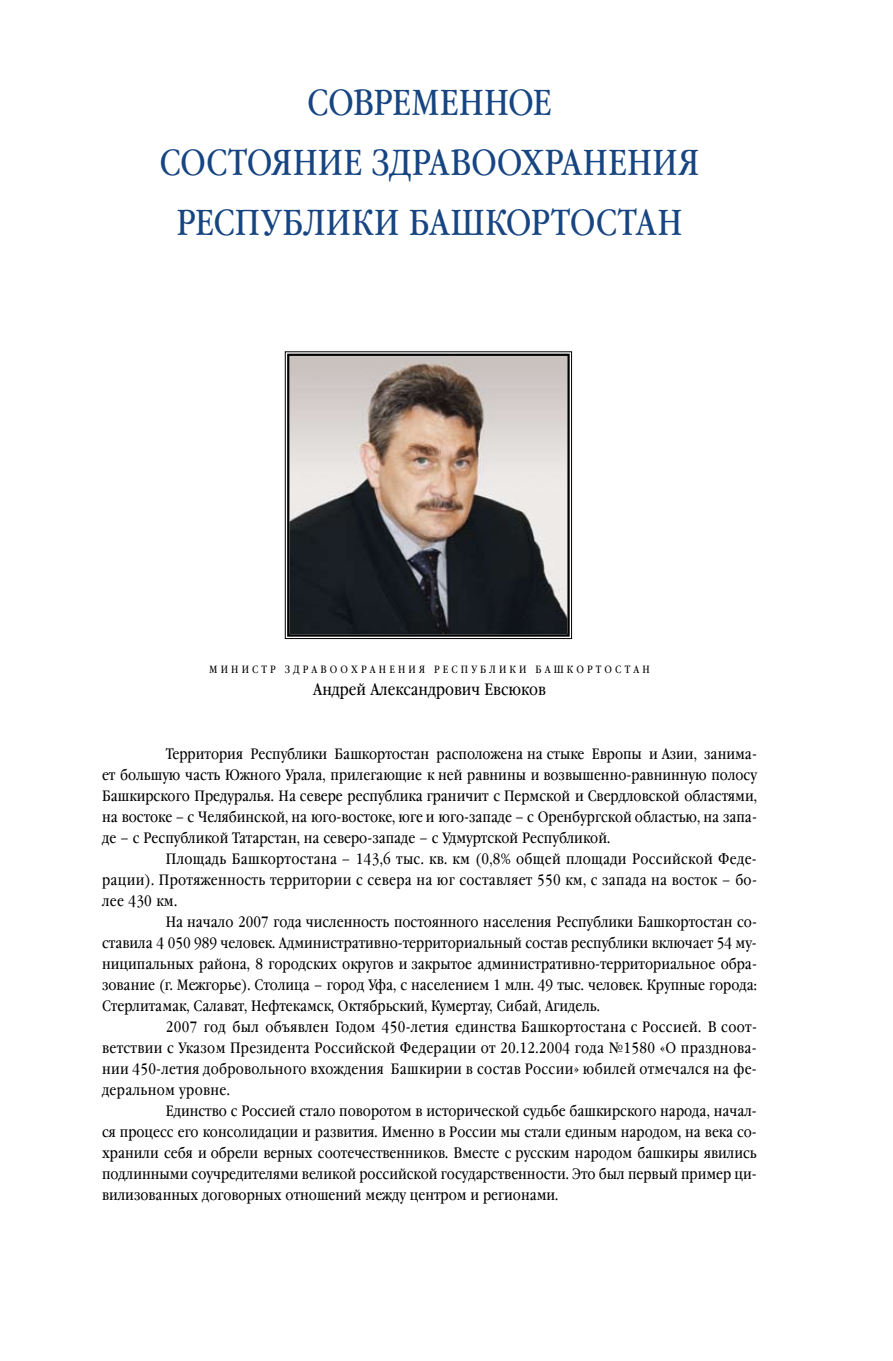
<style>
.page{position:relative;width:893px;height:1361px;background:#fff}
.page>*{position:absolute;margin:0;border:0;box-sizing:border-box;transform-origin:0 0}
.t1{font:36px "Garamond Book Narrow C";color:#174582}
.t2{font:16.5px "Garamond Book Narrow C";color:#000}
.t3{font:15px "Garamond Book Narrow C";color:#000}
.t4{font:15px "Garamond Book Narrow C";letter-spacing:.02em;color:#000}
.t5{font:10.5px "Garamond Book Narrow C";color:#000}
</style>
<div class="page">
<svg style="left:285px;top:351px;width:287px;height:288px;background:#837c79"></svg>
<div style="left:287px;top:354px;width:283px;height:283px;border:2px solid #000"></div>
<h1 class="t1" style="left:307px;top:83px;width:45px">Современное</h1>
<h1 class="t1" style="left:159px;top:143px;width:24px">состояние</h1>
<h1 class="t1" style="left:372px;top:143px;width:23px">здравоохранения</h1>
<h1 class="t1" style="left:176px;top:203px;width:43px">Республики</h1>
<h1 class="t1" style="left:409px;top:203px;width:45px">Башкортостан</h1>
<p class="t5" style="left:209px;top:663px;width:22px">М инистр</p>
<p class="t5" style="left:285px;top:663px;width:11px">здравоохранения</p>
<p class="t5" style="left:434px;top:663px;width:20px">Р еспублики</p>
<p class="t5" style="left:535px;top:663px;width:20px">Б ашкортостан</p>
<p class="t2" style="left:313px;top:680px;width:234px">Андрей Александрович Евсюков</p>
<p class="t3" style="left:166px;top:746px;width:593px">Территория Республики Башкортостан расположена на стыке Европы и Азии, занима-</p>
<p class="t3" style="left:102px;top:767px;width:656px">ет большую часть Южного Урала, прилегающие к ней равнины и возвышенно-равнинную полосу</p>
<p class="t3" style="left:102px;top:788px;width:656px">Башкирского Предуралья. На севере республика граничит с Пермской и Свердловской областями,</p>
<p class="t3" style="left:102px;top:809px;width:656px">на востоке – с Челябинской, на юго-востоке, юге и юго-западе – с Оренбургской областью, на запа-</p>
<p class="t3" style="left:102px;top:830px;width:510px">де – с Республикой Татарстан, на северо-западе – с Удмуртской Республикой.</p>
<p class="t4" style="left:166px;top:851px;width:592px">Площадь Башкортостана – 143,6 тыс. кв. км (0,8% общей площади Российской Феде-</p>
<p class="t4" style="left:102px;top:872px;width:656px">рации). Протяженность территории с севера на юг составляет 550 км, с запада на восток – бо-</p>
<p class="t3" style="left:102px;top:893px;width:77px">лее 430 км.</p>
<p class="t3" style="left:166px;top:914px;width:593px">На начало 2007 года численность постоянного населения Республики Башкортостан со-</p>
<p class="t3" style="left:102px;top:935px;width:656px">ставила 4 050 989 человек. Административно-территориальный состав республики включает 54 му-</p>
<p class="t3" style="left:102px;top:956px;width:656px">ниципальных района, 8 городских округов и закрытое административно-территориальное обра-</p>
<p class="t3" style="left:102px;top:977px;width:656px">зование (г. Межгорье). Столица – город Уфа, с населением 1 млн. 49 тыс. человек. Крупные города:</p>
<p class="t3" style="left:102px;top:998px;width:499px">Стерлитамак, Салават, Нефтекамск, Октябрьский, Кумертау, Сибай, Агидель.</p>
<p class="t4" style="left:166px;top:1019px;width:593px">2007 год был объявлен Годом 450-летия единства Башкортостана с Россией. В соот-</p>
<p class="t4" style="left:102px;top:1040px;width:656px">ветствии с Указом Президента Российской Федерации от 20.12.2004 года №1580 «О празднова-</p>
<p class="t4" style="left:102px;top:1061px;width:656px">нии 450-летия добровольного вхождения Башкирии в состав России» юбилей отмечался на фе-</p>
<p class="t4" style="left:102px;top:1082px;width:129px">деральном уровне.</p>
<p class="t3" style="left:166px;top:1103px;width:593px">Единство с Россией стало поворотом в исторической судьбе башкирского народа, начал-</p>
<p class="t3" style="left:102px;top:1124px;width:656px">ся процесс его консолидации и развития. Именно в России мы стали единым народом, на века со-</p>
<p class="t3" style="left:102px;top:1145px;width:656px">хранили себя и обрели верных соотечественников. Вместе с русским народом башкиры явились</p>
<p class="t3" style="left:102px;top:1166px;width:656px">подлинными соучредителями великой российской государственности. Это был первый пример ци-</p>
<p class="t3" style="left:102px;top:1187px;width:458px">вилизованных договорных отношений между центром и регионами.</p>
</div>
